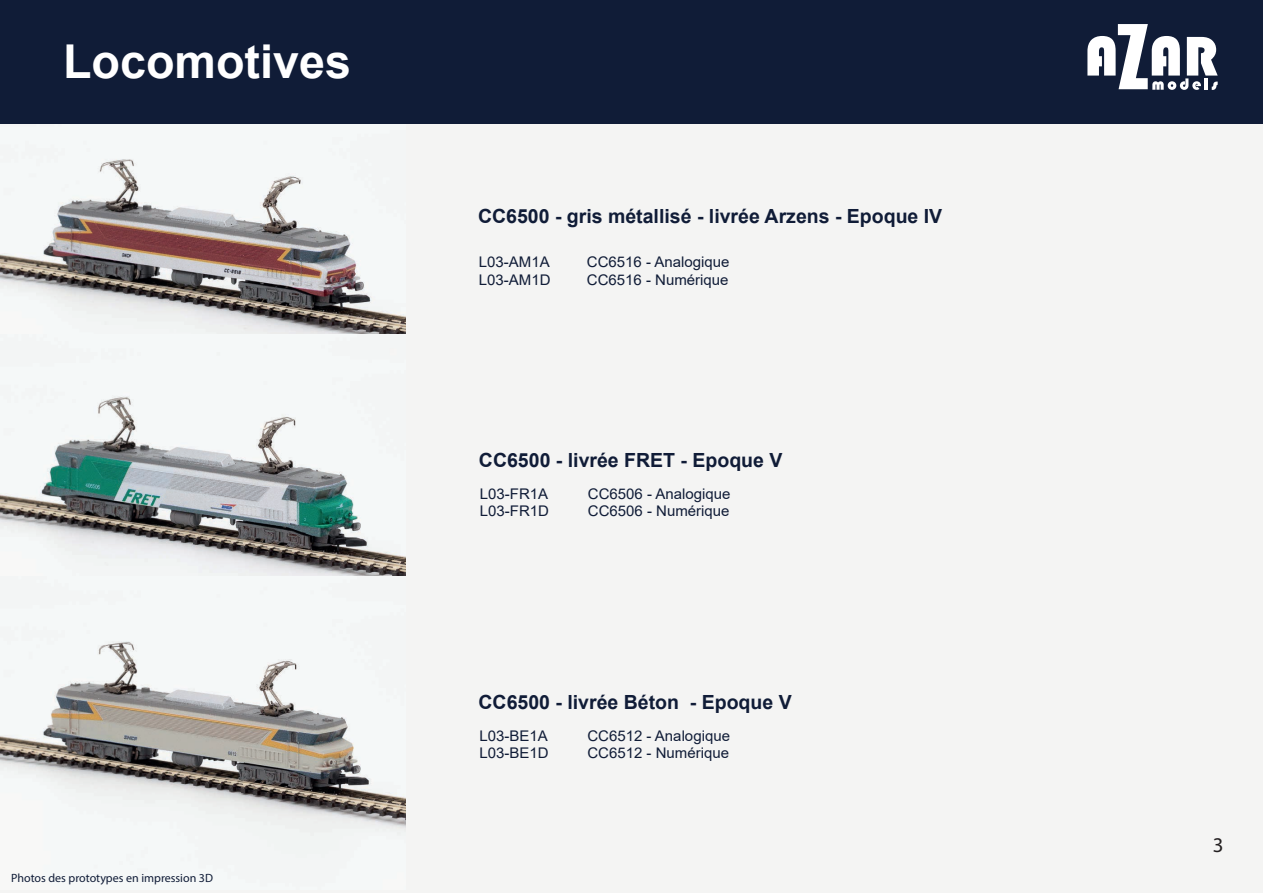
<style>
.page{position:relative;width:1263px;height:893px;background:#fff}
.page>*{position:absolute;margin:0;border:0;box-sizing:border-box;transform-origin:0 0}
.t1{font:700 46.65px "Arial";color:#fff}
.t2{font:21px "Myriad Pro";color:#231f20}
.t3{font:700 19.5px "Arial";color:#101c37}
.t4{font:14.7px "Arial";color:#101c37}
.t5{font:12px "Myriad Pro";color:#101c37}
</style>
<div class="page">
<div style="left:0;top:90px;width:1263px;height:803px;background:#f4f4f3"></div>
<img style="left:0;top:123px;width:405px;height:211px">
<img style="left:0;top:397px;width:405px;height:179px">
<img style="left:0;top:641px;width:405px;height:187px">
<div style="left:0;top:0;width:1263px;height:123px;background:#101c37"></div>
<svg style="left:1087px;top:24px;width:131px;height:66px"></svg>
<h1 class="t1" style="left:63px;top:29px;width:289px">Locomotives</h1>
<p class="t5" style="left:11px;top:870px;width:203px">Photos des prototypes en impression 3D</p>
<h3 class="t3" style="left:478px;top:202px;width:466px">CC6500 - gris métallisé - livrée Arzens - Epoque IV</h3>
<p class="t4" style="left:479px;top:252px;width:72px">L03-AM1A</p>
<p class="t4" style="left:587px;top:252px;width:144px">CC6516 - Analogique</p>
<p class="t4" style="left:479px;top:270px;width:73px">L03-AM1D</p>
<p class="t4" style="left:587px;top:270px;width:143px">CC6516 - Numérique</p>
<h3 class="t3" style="left:479px;top:447px;width:305px">CC6500 - livrée FRET - Epoque V</h3>
<p class="t4" style="left:480px;top:483px;width:70px">L03-FR1A</p>
<p class="t4" style="left:588px;top:483px;width:144px">CC6506 - Analogique</p>
<p class="t4" style="left:480px;top:501px;width:71px">L03-FR1D</p>
<p class="t4" style="left:588px;top:501px;width:143px">CC6506 - Numérique</p>
<h3 class="t3" style="left:478px;top:688px;width:315px">CC6500 - livrée Béton - Epoque V</h3>
<p class="t4" style="left:479px;top:725px;width:70px">L03-BE1A</p>
<p class="t4" style="left:587px;top:725px;width:144px">CC6512 - Analogique</p>
<p class="t4" style="left:479px;top:743px;width:71px">L03-BE1D</p>
<p class="t4" style="left:587px;top:743px;width:143px">CC6512 - Numérique</p>
<h2 class="t2" style="left:1213px;top:832px;width:12px">3</h2>
</div>
